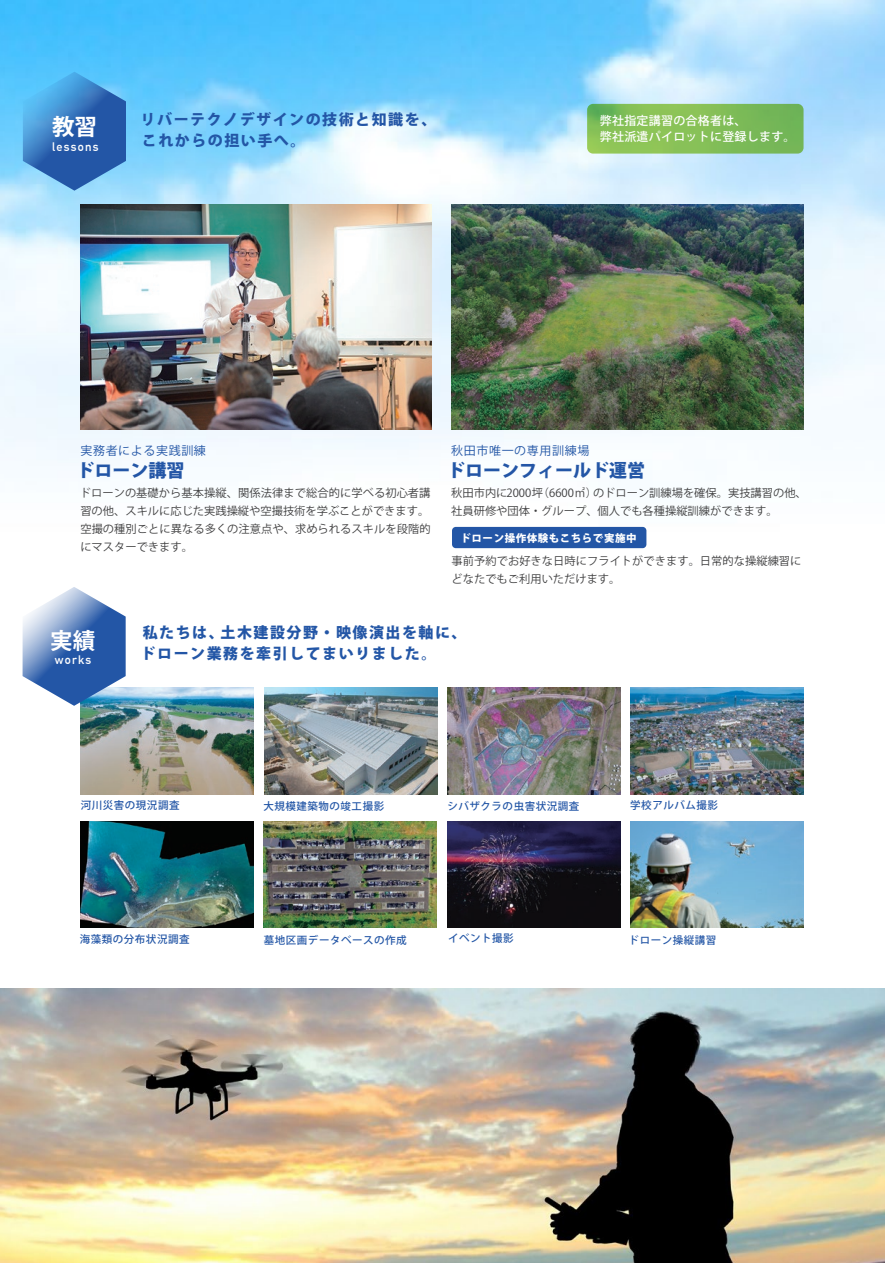
<style>
.page{position:relative;width:885px;height:1263px;background:#fff}
.page>*{position:absolute;margin:0;border:0;box-sizing:border-box;transform-origin:0 0}
.t1{font:700 22.5px "Koz Go Pr 6 N";color:#fff}
.t2{font:800 18px "Koz Go Pr 6 N";color:#2356a6}
.t3{font:800 15px/21px "Koz Go Pr 6 N";letter-spacing:.1em;color:#2356a6}
.t4{font:700 12.15px "DIN Alternate";letter-spacing:.1em;color:#fff}
.t5{font:500 12px/16.5px "Koz Go Pr 6 N";letter-spacing:.02em;color:#fff}
.t6{font:12px "Koz Go Pr 6 N";letter-spacing:.05em;color:#2356a6}
.t7{font:11.25px/18px "Koz Go Pro";color:#3e3e3f}
.t8{font:500 10.5px "Koz Go Pr 6 N";letter-spacing:.05em;color:#2356a6}
.t9{font:800 10.5px "Koz Go Pr 6 N";letter-spacing:.05em;color:#fff}
</style>
<div class="page">
<img style="left:0;top:0;width:884px;height:544px">
<img style="left:0;top:988px;width:884px;height:275px">
<svg style="left:587px;top:104px;width:216px;height:50px;background:#81be58"></svg>
<div style="left:452px;top:527px;width:194px;height:21px;background:#2356a6;border-radius:4px"></div>
<img style="left:80px;top:205px;width:351px;height:225px">
<img style="left:452px;top:205px;width:351px;height:225px">
<img style="left:81px;top:687px;width:173px;height:107px">
<img style="left:264px;top:687px;width:173px;height:107px">
<img style="left:447px;top:821px;width:173px;height:107px">
<img style="left:447px;top:687px;width:173px;height:107px">
<img style="left:81px;top:821px;width:173px;height:107px">
<img style="left:630px;top:821px;width:173px;height:107px">
<img style="left:630px;top:687px;width:173px;height:107px">
<img style="left:264px;top:821px;width:173px;height:107px">
<svg style="left:23px;top:587px;width:103px;height:119px"></svg>
<svg style="left:23px;top:72px;width:103px;height:119px;background:#4488ca"></svg>
<h3 class="t3" style="left:141px;top:109px;width:297px">リバーテクノデザインの技術と知識を、これからの担い手へ。</h3>
<h1 class="t1" style="left:52px;top:114px;width:46px">教習</h1>
<p class="t5" style="left:600px;top:112px;width:197px">弊社指定講習の合格者は、<br>弊社派遣パイロットに登録します。</p>
<p class="t4" style="left:52px;top:137px;width:48px">lessons</p>
<p class="t6" style="left:80px;top:444px;width:127px">実務者による実践訓練</p>
<p class="t6" style="left:451px;top:444px;width:139px">秋田市唯一の専用訓練場</p>
<h2 class="t2" style="left:76px;top:460px;width:109px">ドローン講習</h2>
<h2 class="t2" style="left:447px;top:460px;width:199px">ドローンフィールド運営</h2>
<p class="t7" style="left:80px;top:484px;width:352px;text-align:justify">ドローンの基礎から基本操縦、関係法律まで総合的に学べる初心者講習の他、スキルに応じた実践操縦や空撮技術を学ぶことができます。空撮の種別ごとに異なる多くの注意点や、求められるスキルを段階的にマスターできます。</p>
<p class="t7" style="left:451px;top:484px;width:357px">秋田市内に2000坪（6600㎡）のドローン訓練場を確保。実技講習の他、社員研修や団体・グループ、個人でも各種操縦訓練ができます。</p>
<p class="t7" style="left:451px;top:552px;width:351px">事前予約でお好きな日時にフライトができます。日常的な操縦練習にどなたでもご利用いただけます。</p>
<p class="t9" style="left:460px;top:532px;width:177px">ドローン操作体験もこちらで実施中</p>
<h1 class="t1" style="left:50px;top:628px;width:46px">実績</h1>
<p class="t4" style="left:55px;top:650px;width:38px">works</p>
<h3 class="t3" style="left:141px;top:622px;width:327px">私たちは、土木建設分野・映像演出を軸に、ドローン業務を牽引してまいりました。</h3>
<p class="t8" style="left:81px;top:799px;width:100px">河川災害の現況調査</p>
<p class="t8" style="left:263px;top:800px;width:122px">大規模建築物の竣工撮影</p>
<p class="t8" style="left:447px;top:800px;width:133px">シバザクラの虫害状況調査</p>
<p class="t8" style="left:630px;top:799px;width:89px">学校アルバム撮影</p>
<p class="t8" style="left:80px;top:933px;width:111px">海藻類の分布状況調査</p>
<p class="t8" style="left:448px;top:932px;width:67px">イベント撮影</p>
<p class="t8" style="left:264px;top:934px;width:144px">墓地区画データベースの作成</p>
<p class="t8" style="left:628px;top:934px;width:89px">ドローン操縦講習</p>
</div>
